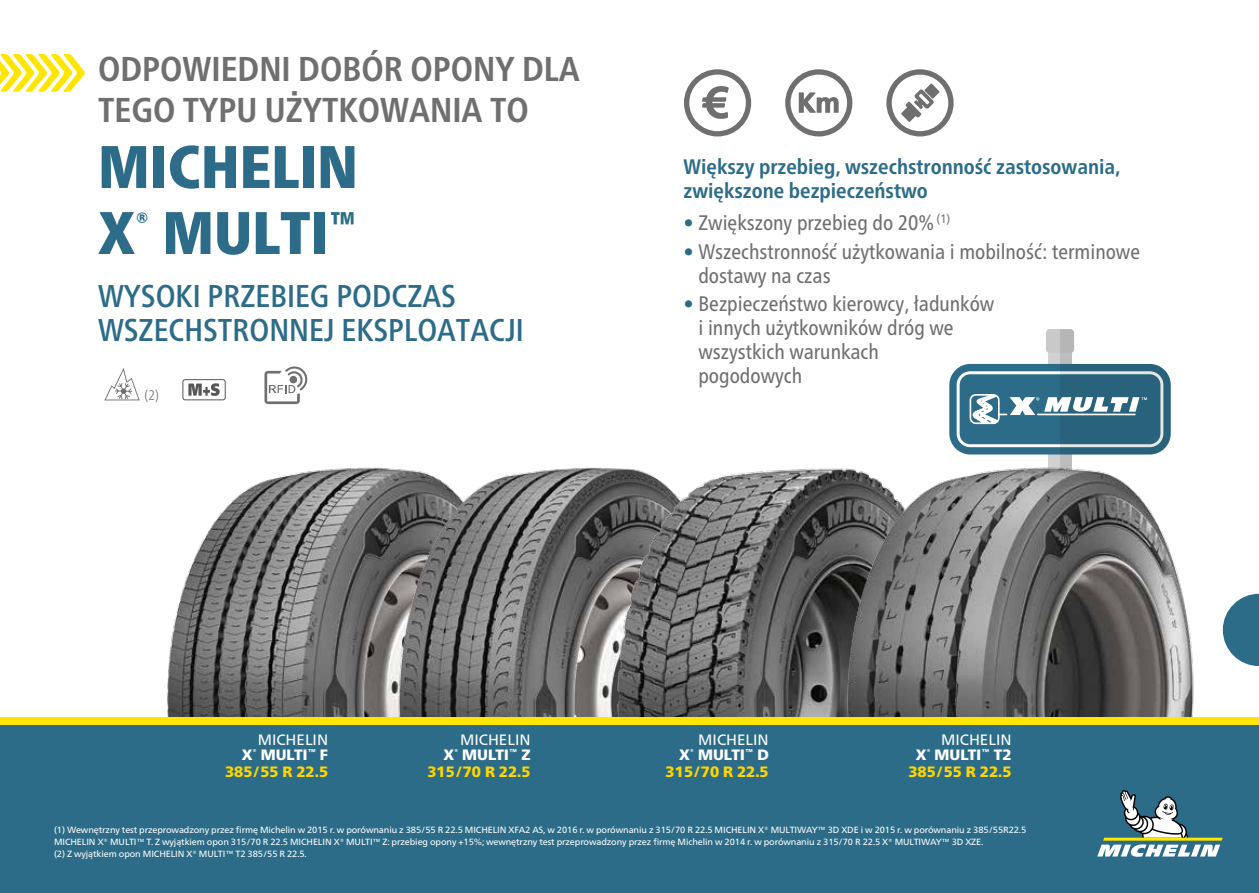
<style>
.page{position:relative;width:1259px;height:893px;background:#fff}
.page>*{position:absolute;margin:0;border:0;box-sizing:border-box;transform-origin:0 0}
.t1{font:900 condensed 60px/66px "Frutiger Neue LTW1 G";color:#2c6c88}
.t2{font:700 condensed 34.5px/41.4px "Frutiger Neue LTW1 G";color:#706f6f}
.t3{font:500 condensed 31.5px/34.5px "Frutiger Neue LTW1 G";color:#2c6c88}
.t4{font:condensed 21px/24px "Frutiger Neue LTW1 G";color:#706f6f}
.t5{font:700 condensed 21px/24px "Frutiger Neue LTW1 G";color:#2c6c88}
.t6{font:15px/15.1px "Frutiger Neue LTW1 G";color:#fff;text-align:right}
.t7{font:900 15px "Frutiger Neue LTW1 G";color:#ffd500}
.t8{font:300 condensed 13.8px "Frutiger Neue LTW1 G";color:#706f6f}
.t9{font:9px/12px "Frutiger Neue LTW1 G";letter-spacing:-.01em;color:#fff}
.s1{color:#2c6c88}
.s2{font-weight:900}
</style>
<div class="page">
<svg style="left:949px;top:364px;width:221px;height:90px"></svg>
<div style="left:0;top:722px;width:1259px;height:171px;background:#2c6c88"></div>
<svg style="left:0;top:54px;width:85px;height:38px"></svg>
<img style="left:142px;top:467px;width:226px;height:251px">
<img style="left:368px;top:467px;width:223px;height:251px">
<img style="left:591px;top:467px;width:231px;height:251px">
<img style="left:822px;top:425px;width:147px;height:293px">
<div style="left:0;top:718px;width:1259px;height:7px;background:#ffe600"></div>
<svg style="left:886px;top:69px;width:67px;height:67px"></svg>
<svg style="left:785px;top:69px;width:67px;height:67px"></svg>
<svg style="left:684px;top:69px;width:67px;height:67px"></svg>
<svg style="left:264px;top:366px;width:43px;height:38px"></svg>
<svg style="left:104px;top:368px;width:36px;height:32px"></svg>
<div style="left:182px;top:379px;width:44px;height:21px;border:1px solid #575756;border-radius:2px"></div>
<svg style="left:188px;top:383px;width:32px;height:13px"></svg>
<svg style="left:969px;top:329px;width:290px;height:528px"></svg>
<h2 class="t2" style="left:98px;top:45px;width:483px">ODPOWIEDNI DOBÓR OPONY DLA<br>TEGO TYPU UŻYTKOWANIA TO</h2>
<h1 class="t1" style="left:98px;top:128px;width:261px">MICHELIN<br>X<sup>®</sup> MULTI<sup>™</sup></h1>
<h3 class="t3" style="left:98px;top:276px;width:427px">WYSOKI PRZEBIEG PODCZAS<br>WSZECHSTRONNEJ EKSPLOATACJI</h3>
<h3 class="t8" style="left:145px;top:385px;width:16px">(2)</h3>
<h3 class="t5" style="left:683px;top:153px;width:438px">Większy przebieg, wszechstronność zastosowania, zwiększone bezpieczeństwo</h3>
<h3 class="t4" style="left:683px;top:209px;width:268px"><span class="s1">•</span> Zwiększony przebieg do 20% <sup>(1)</sup></h3>
<h3 class="t4" style="left:698px;top:238px;width:443px;text-indent:-15px"><span class="s1">•</span> Wszechstronność użytkowania i mobilność: terminowe dostawy na czas</h3>
<h3 class="t4" style="left:698px;top:290px;width:297px;text-indent:-15px"><span class="s1">•</span> Bezpieczeństwo kierowcy, ładunków i innych użytkowników dróg we wszystkich warunkach<br>pogodowych</h3>
<h3 class="t6" style="left:242px;top:731px;width:88px">MICHELIN<br><span class="s2">X</span><sup>®</sup> <span class="s2">MULTI</span><sup>™</sup> <span class="s2">F</span></h3>
<h3 class="t7" style="left:225px;top:761px;width:105px">385/55 R 22.5</h3>
<h3 class="t6" style="left:443px;top:731px;width:89px">MICHELIN<br><span class="s2">X</span><sup>®</sup> <span class="s2">MULTI</span><sup>™</sup> <span class="s2">Z</span></h3>
<h3 class="t7" style="left:427px;top:761px;width:105px">315/70 R 22.5</h3>
<h3 class="t6" style="left:679px;top:731px;width:91px">MICHELIN<br><span class="s2">X</span><sup>®</sup> <span class="s2">MULTI</span><sup>™</sup> <span class="s2">D</span></h3>
<h3 class="t7" style="left:665px;top:761px;width:105px">315/70 R 22.5</h3>
<h3 class="t6" style="left:915px;top:731px;width:97px">MICHELIN<br><span class="s2">X</span><sup>®</sup> <span class="s2">MULTI</span><sup>™</sup> <span class="s2">T2</span></h3>
<h3 class="t7" style="left:908px;top:761px;width:105px">385/55 R 22.5</h3>
<p class="t9" style="left:54px;top:823px;width:973px">(1) Wewnętrzny test przeprowadzony przez firmę Michelin w 2015 r. w porównaniu z 385/55 R 22.5 MICHELIN XFA2 AS, w 2016 r. w porównaniu z 315/70 R 22.5 MICHELIN X® MULTIWAY™ 3D XDE i w 2015 r. w porównaniu z 385/55R22.5<br>MICHELIN X® MULTI™ T. Z wyjątkiem opon 315/70 R 22.5 MICHELIN X® MULTI™ Z: przebieg opony +15%; wewnętrzny test przeprowadzony przez firmę Michelin w 2014 r. w porównaniu z 315/70 R 22.5 X® MULTIWAY™ 3D XZE.<br>(2) Z wyjątkiem opon MICHELIN X® MULTI™ T2 385/55 R 22.5.</p>
</div>
